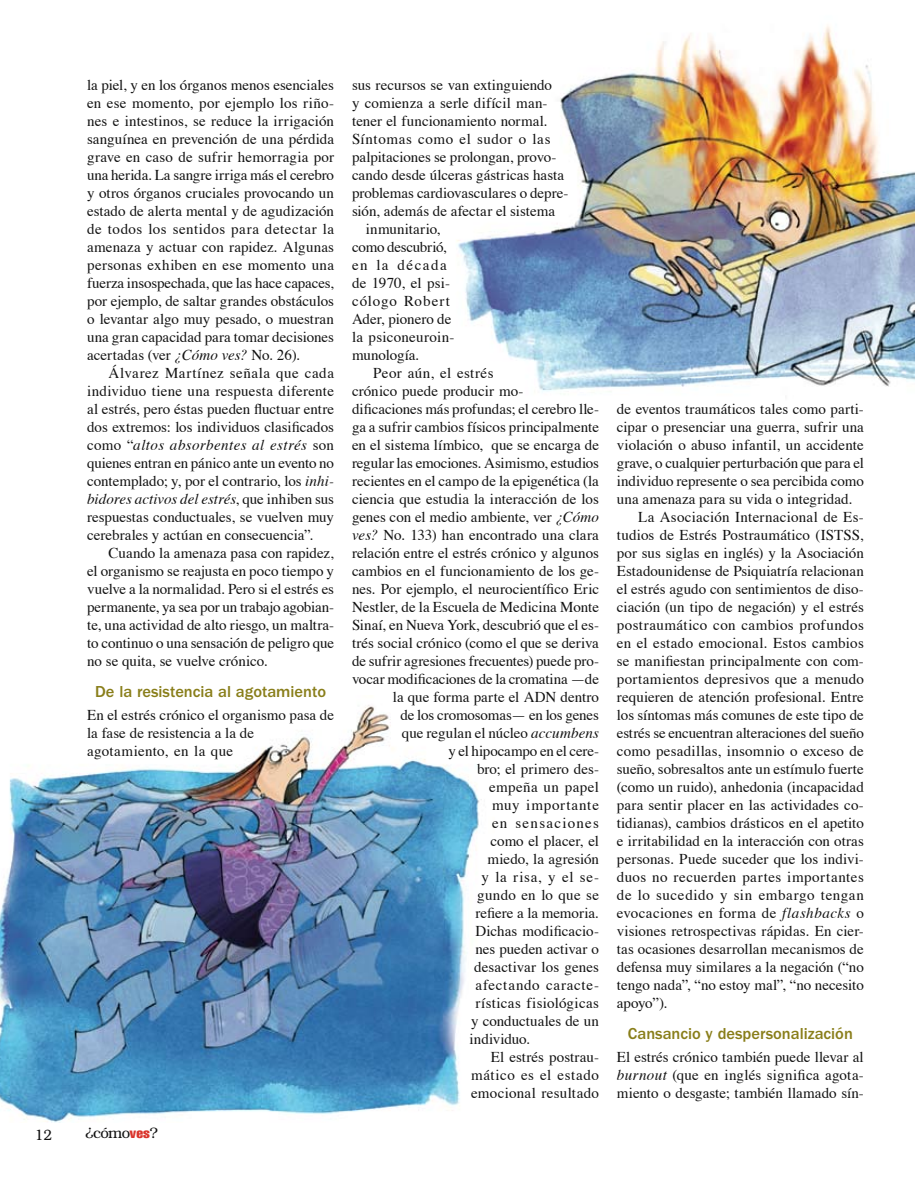
<style>
.page{position:relative;width:915px;height:1191px;background:#fff}
.page>*{position:absolute;margin:0;border:0;box-sizing:border-box;transform-origin:0 0}
.t1{font:500 16.5px "ITC Franklin Gothic Std";color:#897e1a}
.t2{font:15px/18px "Times";color:#121212;text-align:justify}
.t3{font:15px "Times";letter-spacing:.02em;color:#121212}
.t4{font:15px "Times";letter-spacing:.035em;color:#121212}
.t5{font:15px "Times";letter-spacing:.025em;color:#121212}
.t6{font:15px "Times";letter-spacing:.03em;color:#121212}
.t7{font:15px "Times";letter-spacing:.055em;color:#121212}
.t8{font:15px "Times";letter-spacing:.05em;color:#121212}
.t9{font:15px "Times";letter-spacing:.045em;color:#121212}
.t10{font:15px "Times";letter-spacing:.085em;color:#121212}
.t11{font:15px "Times";letter-spacing:.105em;color:#121212}
.t12{font:300 15px "Bookman Std";color:#121212}
.t13{font:300 15px "Bookman";color:#121212;scale:.95 1}
.s1{font-style:italic}
.s2{font-family:"Helvetica";font-weight:400;font-stretch:extra-condensed;font-size:12.9px;color:#da352c}
</style>
<div class="page">
<img style="left:457px;top:25px;width:457px;height:367px">
<img style="left:0;top:705px;width:482px;height:417px">
<p class="t2" style="left:87px;top:75px;width:248px">la piel, y en los órganos menos esenciales en ese momento, por ejemplo los riño&shy;nes e intestinos, se reduce la irrigación sanguínea en prevención de una pérdida grave en caso de sufrir hemorragia por una herida. La sangre irriga más el cerebro y otros órganos cruciales provocando un estado de alerta mental y de agudización de todos los sentidos para detectar la amenaza y actuar con rapidez. Algunas personas exhiben en ese momento una fuerza insospechada, que las hace capaces, por ejemplo, de saltar grandes obstáculos o levantar algo muy pesado, o muestran una gran capacidad para tomar decisiones acertadas (ver <span class="s1">¿Cómo ves?</span> No. 26).</p>
<p class="t2" style="left:87px;top:363px;width:248px;text-indent:21px">Álvarez Martínez señala que cada individuo tiene una respuesta diferente al estrés, pero éstas pueden fluctuar entre dos extremos: los individuos clasificados como “<span class="s1">altos absorbentes al estrés</span> son quienes entran en pánico ante un evento no contemplado; y, por el contrario, los <span class="s1">inhi&shy;bidores activos del estrés</span>, que inhiben sus respuestas conductuales, se vuelven muy cerebrales y actúan en consecuencia”.</p>
<p class="t2" style="left:87px;top:543px;width:248px;text-indent:21px">Cuando la amenaza pasa con rapidez, el organismo se reajusta en poco tiempo y vuelve a la normalidad. Pero si el estrés es permanente, ya sea por un trabajo agobian&shy;te, una actividad de alto riesgo, un maltra&shy;to continuo o una sensación de peligro que no se quita, se vuelve crónico.</p>
<p class="t1" style="left:95px;top:682px;width:232px">De la resistencia al agotamiento</p>
<p class="t2" style="left:87px;top:705px;width:248px;text-align:left">En el estrés crónico el organismo pasa de la fase de resistencia a la de agotamiento, en la que</p>
<p class="t13" style="left:35px;top:1125px;width:20px">12</p>
<p class="t12" style="left:86px;top:1124px;width:74px">¿cómo<span class="s2">ves</span>?</p>
<p class="t2" style="left:352px;top:75px;width:201px">sus recursos se van extinguiendo</p>
<p class="t2" style="left:352px;top:93px;width:197px">y comienza a serle difícil man-</p>
<p class="t2" style="left:352px;top:111px;width:197px">tener el funcionamiento normal.</p>
<p class="t4" style="left:352px;top:125px;width:200px">Síntomas como el sudor o las</p>
<p class="t2" style="left:352px;top:147px;width:206px">palpitaciones se prolongan, provo-</p>
<p class="t2" style="left:352px;top:165px;width:213px">cando desde úlceras gástricas hasta</p>
<p class="t2" style="left:352px;top:183px;width:218px">problemas cardiovasculares o depre-</p>
<p class="t2" style="left:352px;top:201px;width:204px">sión, además de afectar el sistema</p>
<p class="t2" style="left:365px;top:219px;width:76px">inmunitario,</p>
<p class="t2" style="left:352px;top:237px;width:96px">como descubrió,</p>
<p class="t11" style="left:352px;top:251px;width:96px">en la década</p>
<p class="t2" style="left:352px;top:273px;width:99px">de 1970, el psi-</p>
<p class="t7" style="left:352px;top:287px;width:99px">cólogo Robert</p>
<p class="t2" style="left:352px;top:309px;width:101px">Ader, pionero de</p>
<p class="t2" style="left:352px;top:327px;width:104px">la psiconeuroin-</p>
<p class="t2" style="left:352px;top:345px;width:69px">munología.</p>
<p class="t5" style="left:373px;top:359px;width:122px">Peor aún, el estrés</p>
<p class="t2" style="left:352px;top:381px;width:173px">crónico puede producir mo-</p>
<p class="t2" style="left:352px;top:399px;width:248px">dificaciones más profundas; el cerebro lle-</p>
<p class="t2" style="left:352px;top:417px;width:248px">ga a sufrir cambios físicos principalmente</p>
<p class="t2" style="left:352px;top:435px;width:248px">en el sistema límbico, que se encarga de</p>
<p class="t2" style="left:352px;top:453px;width:248px">regular las emociones. Asimismo, estudios</p>
<p class="t2" style="left:352px;top:471px;width:248px">recientes en el campo de la epigenética (la</p>
<p class="t2" style="left:352px;top:489px;width:248px">ciencia que estudia la interacción de los</p>
<p class="t2" style="left:352px;top:507px;width:248px">genes con el medio ambiente, ver <span class="s1">¿Cómo</span></p>
<p class="t2" style="left:352px;top:525px;width:248px"><span class="s1">ves?</span> No. 133) han encontrado una clara</p>
<p class="t2" style="left:352px;top:543px;width:248px">relación entre el estrés crónico y algunos</p>
<p class="t2" style="left:352px;top:561px;width:248px">cambios en el funcionamiento de los ge-</p>
<p class="t2" style="left:352px;top:579px;width:248px">nes. Por ejemplo, el neurocientífico Eric</p>
<p class="t2" style="left:352px;top:597px;width:248px">Nestler, de la Escuela de Medicina Monte</p>
<p class="t2" style="left:352px;top:615px;width:248px">Sinaí, en Nueva York, descubrió que el es-</p>
<p class="t2" style="left:352px;top:633px;width:248px">trés social crónico (como el que se deriva</p>
<p class="t2" style="left:352px;top:651px;width:248px">de sufrir agresiones frecuentes) puede pro-</p>
<p class="t2" style="left:352px;top:669px;width:248px">vocar modificaciones de la cromatina —de</p>
<p class="t2" style="left:393px;top:687px;width:207px">la que forma parte el ADN dentro</p>
<p class="t2" style="left:400px;top:705px;width:200px">de los cromosomas— en los genes</p>
<p class="t2" style="left:402px;top:723px;width:198px">que regulan el núcleo <span class="s1">accumbens</span></p>
<p class="t2" style="left:448px;top:741px;width:152px">y el hipocampo en el cere-</p>
<p class="t2" style="left:477px;top:759px;width:123px">bro; el primero des-</p>
<p class="t5" style="left:489px;top:773px;width:111px">empeña un papel</p>
<p class="t7" style="left:492px;top:791px;width:108px">muy importante</p>
<p class="t10" style="left:492px;top:809px;width:108px">en sensaciones</p>
<p class="t2" style="left:490px;top:831px;width:110px">como el placer, el</p>
<p class="t2" style="left:487px;top:849px;width:113px">miedo, la agresión</p>
<p class="t9" style="left:481px;top:863px;width:119px">y la risa, y el se-</p>
<p class="t2" style="left:477px;top:885px;width:123px">gundo en lo que se</p>
<p class="t2" style="left:475px;top:903px;width:125px">refiere a la memoria.</p>
<p class="t2" style="left:475px;top:921px;width:125px">Dichas modificacio-</p>
<p class="t2" style="left:475px;top:939px;width:125px">nes pueden activar o</p>
<p class="t2" style="left:474px;top:957px;width:126px">desactivar los genes</p>
<p class="t8" style="left:475px;top:971px;width:125px">afectando caracte-</p>
<p class="t3" style="left:475px;top:989px;width:125px">rísticas fisiológicas</p>
<p class="t2" style="left:471px;top:1011px;width:129px">y conductuales de un</p>
<p class="t2" style="left:469px;top:1029px;width:62px">individuo.</p>
<p class="t2" style="left:490px;top:1047px;width:110px">El estrés postrau-</p>
<p class="t4" style="left:471px;top:1061px;width:129px">mático es el estado</p>
<p class="t3" style="left:471px;top:1079px;width:129px">emocional resultado</p>
<p class="t2" style="left:616px;top:399px;width:248px">de eventos traumáticos tales como parti-</p>
<p class="t2" style="left:616px;top:417px;width:248px">cipar o presenciar una guerra, sufrir una</p>
<p class="t2" style="left:616px;top:435px;width:248px">violación o abuso infantil, un accidente</p>
<p class="t2" style="left:616px;top:453px;width:248px">grave, o cualquier perturbación que para el</p>
<p class="t2" style="left:616px;top:471px;width:248px">individuo represente o sea percibida como</p>
<p class="t2" style="left:616px;top:489px;width:237px">una amenaza para su vida o integridad.</p>
<p class="t2" style="left:638px;top:507px;width:227px">La Asociación Internacional de Es-</p>
<p class="t2" style="left:616px;top:525px;width:248px">tudios de Estrés Postraumático (ISTSS,</p>
<p class="t2" style="left:616px;top:543px;width:248px">por sus siglas en inglés) y la Asociación</p>
<p class="t2" style="left:616px;top:561px;width:248px">Estadounidense de Psiquiatría relacionan</p>
<p class="t2" style="left:616px;top:579px;width:248px">el estrés agudo con sentimientos de diso-</p>
<p class="t2" style="left:616px;top:597px;width:248px">ciación (un tipo de negación) y el estrés</p>
<p class="t5" style="left:616px;top:611px;width:248px">postraumático con cambios profundos</p>
<p class="t2" style="left:616px;top:633px;width:248px">en el estado emocional. Estos cambios</p>
<p class="t2" style="left:616px;top:651px;width:248px">se manifiestan principalmente con com-</p>
<p class="t2" style="left:616px;top:669px;width:248px">portamientos depresivos que a menudo</p>
<p class="t2" style="left:616px;top:687px;width:248px">requieren de atención profesional. Entre</p>
<p class="t2" style="left:616px;top:705px;width:248px">los síntomas más comunes de este tipo de</p>
<p class="t2" style="left:616px;top:723px;width:248px">estrés se encuentran alteraciones del sueño</p>
<p class="t2" style="left:616px;top:741px;width:248px">como pesadillas, insomnio o exceso de</p>
<p class="t2" style="left:616px;top:759px;width:248px">sueño, sobresaltos ante un estímulo fuerte</p>
<p class="t2" style="left:616px;top:777px;width:248px">(como un ruido), anhedonia (incapacidad</p>
<p class="t2" style="left:616px;top:795px;width:248px">para sentir placer en las actividades co-</p>
<p class="t2" style="left:616px;top:813px;width:248px">tidianas), cambios drásticos en el apetito</p>
<p class="t2" style="left:616px;top:831px;width:248px">e irritabilidad en la interacción con otras</p>
<p class="t2" style="left:616px;top:849px;width:248px">personas. Puede suceder que los indivi-</p>
<p class="t6" style="left:616px;top:863px;width:248px">duos no recuerden partes importantes</p>
<p class="t4" style="left:616px;top:881px;width:248px">de lo sucedido y sin embargo tengan</p>
<p class="t3" style="left:616px;top:899px;width:248px">evocaciones en forma de <span class="s1">flashbacks</span> o</p>
<p class="t2" style="left:616px;top:921px;width:248px">visiones retrospectivas rápidas. En cier-</p>
<p class="t2" style="left:616px;top:939px;width:248px">tas ocasiones desarrollan mecanismos de</p>
<p class="t2" style="left:616px;top:957px;width:248px">defensa muy similares a la negación (“no</p>
<p class="t2" style="left:616px;top:975px;width:248px">tengo nada”, “no estoy mal”, “no necesito</p>
<p class="t2" style="left:616px;top:993px;width:52px">apoyo”).</p>
<p class="t1" style="left:627px;top:1024px;width:226px">Cansancio y despersonalización</p>
<p class="t2" style="left:616px;top:1047px;width:248px">El estrés crónico también puede llevar al <span class="s1">burnout</span> (que en inglés significa agota&shy;miento o desgaste; también llamado sín-</p>
</div>
